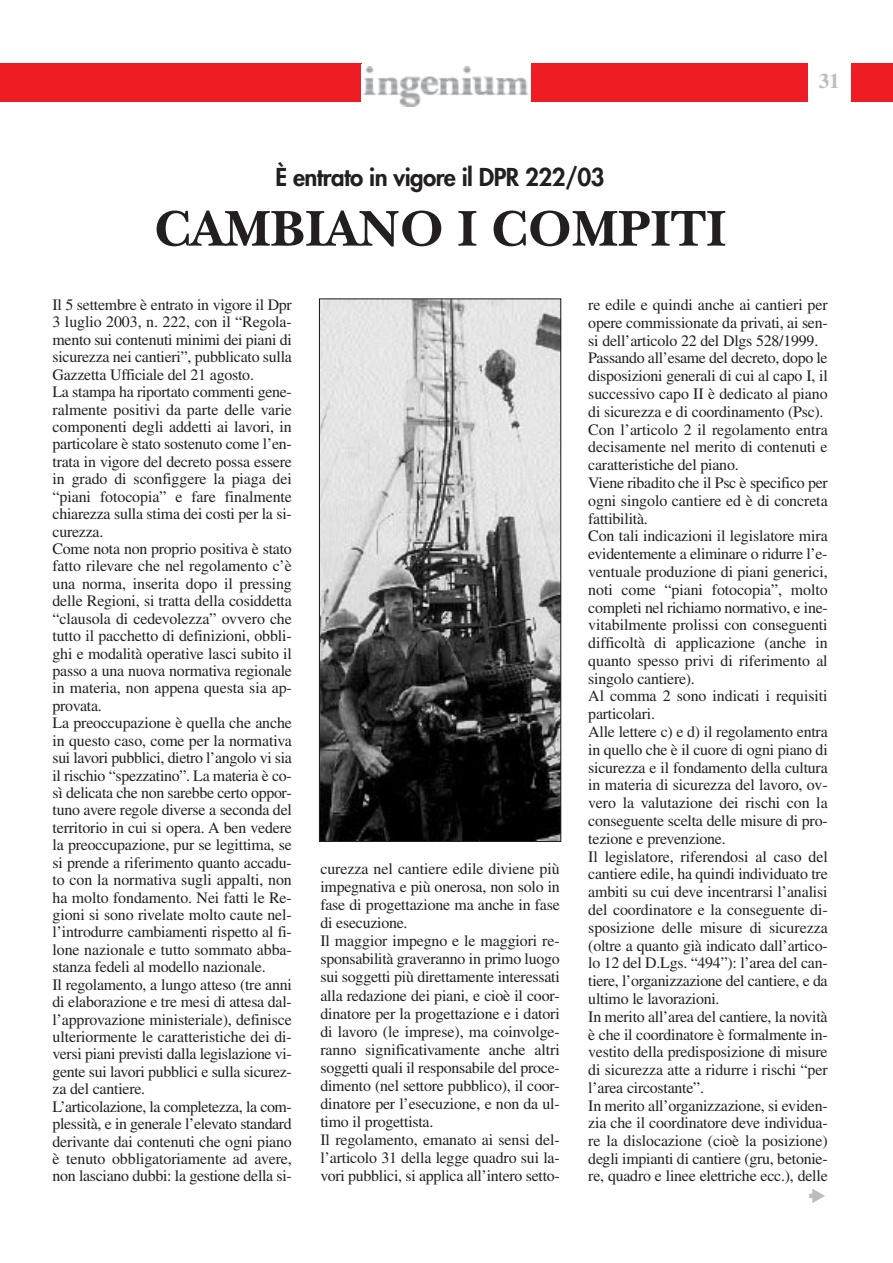
<style>
.page{position:relative;width:893px;height:1263px;background:#fff}
.page>*{position:absolute;margin:0;border:0;box-sizing:border-box;transform-origin:0 0}
.t1{font:700 52.5px "New Baskerville";color:#231f20}
.t2{font:800 24px "Futura";letter-spacing:-.025em;color:#231f20}
.t3{font:700 21px "Times";color:#bcbdc0}
.t4{font:15.9px/17.4px "Times";letter-spacing:-.015em;color:#231f20}
</style>
<div class="page">
<div style="left:0;top:64px;width:361px;height:38px;background:#ee1d23"></div>
<img style="left:363px;top:67px;width:166px;height:40px">
<div style="left:531px;top:64px;width:277px;height:38px;background:#ee1d23"></div>
<div style="left:850px;top:64px;width:43px;height:38px;background:#ee1d23"></div>
<img style="left:321px;top:300px;width:238px;height:540px">
<div style="left:319px;top:298px;width:242px;height:544px;border:1px solid #231f20"></div>
<h2 class="t2" style="left:276px;top:165px;width:331px">È entrato in vigore il DPR 222/03</h2>
<h1 class="t1" style="left:154px;top:211px;width:574px">CAMBIANO I COMPITI</h1>
<h3 class="t3" style="left:819px;top:74px;width:22px">31</h3>
<p class="t4" style="left:53px;top:298px;width:241px">Il 5 settembre è entrato in vigore il Dpr 3 luglio 2003, n. 222, con il “Regola&shy;mento sui contenuti minimi dei piani di sicurezza nei cantieri”, pubblicato sulla Gazzetta Ufficiale del 21 agosto.<br>La stampa ha riportato commenti gene&shy;ralmente positivi da parte delle varie componenti degli addetti ai lavori, in particolare è stato sostenuto come l’en&shy;trata in vigore del decreto possa essere in grado di sconfiggere la piaga dei “piani fotocopia” e fare finalmente chiarezza sulla stima dei costi per la si&shy;curezza.<br>Come nota non proprio positiva è stato fatto rilevare che nel regolamento c’è una norma, inserita dopo il pressing delle Regioni, si tratta della cosiddetta “clausola di cedevolezza” ovvero che tutto il pacchetto di definizioni, obbli&shy;ghi e modalità operative lasci subito il passo a una nuova normativa regionale in materia, non appena questa sia ap&shy;provata.<br>La preoccupazione è quella che anche in questo caso, come per la normativa sui lavori pubblici, dietro l’angolo vi sia il rischio “spezzatino”. La materia è co&shy;sì delicata che non sarebbe certo oppor&shy;tuno avere regole diverse a seconda del territorio in cui si opera. A ben vedere la preoccupazione, pur se legittima, se si prende a riferimento quanto accadu&shy;to con la normativa sugli appalti, non ha molto fondamento. Nei fatti le Re&shy;gioni si sono rivelate molto caute nel&shy;l’introdurre cambiamenti rispetto al fi&shy;lone nazionale e tutto sommato abba&shy;stanza fedeli al modello nazionale.<br>Il regolamento, a lungo atteso (tre anni di elaborazione e tre mesi di attesa dal&shy;l’approvazione ministeriale), definisce ulteriormente le caratteristiche dei di&shy;versi piani previsti dalla legislazione vi&shy;gente sui lavori pubblici e sulla sicurez&shy;za del cantiere.<br>L’articolazione, la completezza, la com&shy;plessità, e in generale l’elevato standard derivante dai contenuti che ogni piano è tenuto obbligatoriamente ad avere, non lasciano dubbi: la gestione della si-</p>
<p class="t4" style="left:320px;top:861px;width:241px;line-height:18.1px">curezza nel cantiere edile diviene più impegnativa e più onerosa, non solo in fase di progettazione ma anche in fase di esecuzione.<br>Il maggior impegno e le maggiori re&shy;sponsabilità graveranno in primo luogo sui soggetti più direttamente interessati alla redazione dei piani, e cioè il coor&shy;dinatore per la progettazione e i datori di lavoro (le imprese), ma coinvolge&shy;ranno significativamente anche altri soggetti quali il responsabile del proce&shy;dimento (nel settore pubblico), il coor&shy;dinatore per l’esecuzione, e non da ul&shy;timo il progettista.<br>Il regolamento, emanato ai sensi del&shy;l’articolo 31 della legge quadro sui la&shy;vori pubblici, si applica all’intero setto-</p>
<p class="t4" style="left:588px;top:297px;width:241px;line-height:17.9px">re edile e quindi anche ai cantieri per opere commissionate da privati, ai sen&shy;si dell’articolo 22 del Dlgs 528/1999.<br>Passando all’esame del decreto, dopo le disposizioni generali di cui al capo I, il successivo capo II è dedicato al piano di sicurezza e di coordinamento (Psc).<br>Con l’articolo 2 il regolamento entra decisamente nel merito di contenuti e caratteristiche del piano.<br>Viene ribadito che il Psc è specifico per ogni singolo cantiere ed è di concreta fattibilità.<br>Con tali indicazioni il legislatore mira evidentemente a eliminare o ridurre l’e&shy;ventuale produzione di piani generici, noti come “piani fotocopia”, molto completi nel richiamo normativo, e ine&shy;vitabilmente prolissi con conseguenti difficoltà di applicazione (anche in quanto spesso privi di riferimento al singolo cantiere).<br>Al comma 2 sono indicati i requisiti particolari.<br>Alle lettere c) e d) il regolamento entra in quello che è il cuore di ogni piano di sicurezza e il fondamento della cultura in materia di sicurezza del lavoro, ov&shy;vero la valutazione dei rischi con la conseguente scelta delle misure di pro&shy;tezione e prevenzione.<br>Il legislatore, riferendosi al caso del cantiere edile, ha quindi individuato tre ambiti su cui deve incentrarsi l’analisi del coordinatore e la conseguente di&shy;sposizione delle misure di sicurezza (oltre a quanto già indicato dall’artico&shy;lo 12 del D.Lgs. “494”): l’area del can&shy;tiere, l’organizzazione del cantiere, e da ultimo le lavorazioni.<br>In merito all’area del cantiere, la novità è che il coordinatore è formalmente in&shy;vestito della predisposizione di misure di sicurezza atte a ridurre i rischi “per l’area circostante”.<br>In merito all’organizzazione, si eviden&shy;zia che il coordinatore deve individua&shy;re la dislocazione (cioè la posizione) degli impianti di cantiere (gru, betonie&shy;re, quadro e linee elettriche ecc.), delle</p>
</div>
